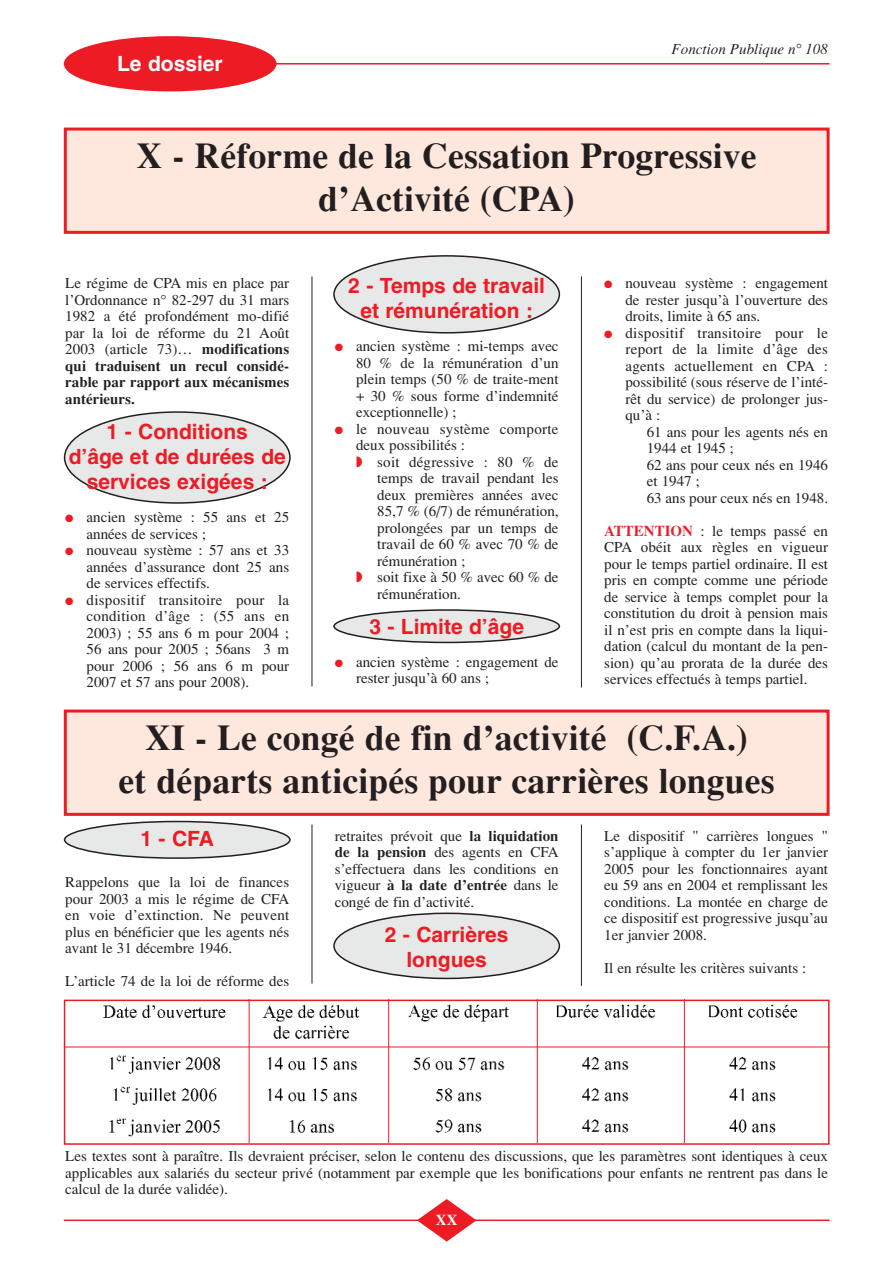
<style>
.page{position:relative;width:893px;height:1263px;background:#fff}
.page>*{position:absolute;margin:0;border:0;box-sizing:border-box;transform-origin:0 0}
.t1{font:700 36px/43.2px "Times";color:#231f20;text-align:center}
.t2{font:700 21px/25.2px "Helvetica";color:#ed1c24;text-align:center}
.t3{font:700 21px "Helvetica";color:#fff}
.t4{font:15px/16.5px "Times";color:#231f20;text-align:justify}
.t5{font:15px "Times";letter-spacing:.02em;color:#231f20}
.t6{font:italic 15px "Times";color:#231f20}
.t7{font:700 15px "Times";color:#fff}
.s1{font-weight:700}
.s2{color:#ed1c24}
.s3{font-weight:700;color:#ed1c24}
</style>
<div class="page">
<svg style="left:64px;top:821px;width:227px;height:38px"></svg>
<svg style="left:333px;top:913px;width:227px;height:66px"></svg>
<svg style="left:64px;top:411px;width:227px;height:93px"></svg>
<svg style="left:333px;top:609px;width:227px;height:34px"></svg>
<svg style="left:333px;top:255px;width:227px;height:79px"></svg>
<hr style="left:64px;top:1220px;width:765px;height:1px;background:#ed1c24">
<svg style="left:417px;top:1199px;width:59px;height:43px"></svg>
<hr style="left:64px;top:63px;width:765px;height:2px;background:#ed1c24">
<hr style="left:312px;top:276px;width:1px;height:411px;background:#231f20">
<hr style="left:581px;top:276px;width:1px;height:412px;background:#231f20">
<hr style="left:312px;top:825px;width:1px;height:159px;background:#231f20">
<hr style="left:581px;top:825px;width:1px;height:161px;background:#231f20">
<div style="left:64px;top:36px;width:212px;height:55px;background:#ed1c24;border-radius:50%"></div>
<div style="left:65px;top:129px;width:763px;height:103px;background:#fee7dd"></div>
<div style="left:64px;top:128px;width:765px;height:106px;border:3px solid #ed1c24"></div>
<div style="left:65px;top:711px;width:763px;height:103px;background:#fee7dd"></div>
<div style="left:64px;top:710px;width:765px;height:106px;border:3px solid #ed1c24"></div>
<img style="left:98px;top:1003px;width:712px;height:138px">
<div style="left:64px;top:1000px;width:765px;height:145px;border:2px solid #ed1c24"></div>
<hr style="left:249px;top:999px;width:1px;height:144px;background:#ed1c24">
<hr style="left:388px;top:999px;width:1px;height:144px;background:#ed1c24">
<hr style="left:537px;top:999px;width:1px;height:144px;background:#ed1c24">
<hr style="left:684px;top:999px;width:1px;height:144px;background:#ed1c24">
<hr style="left:64px;top:1047px;width:765px;height:1px;background:#ed1c24">
<h2 class="t3" style="left:117px;top:56px;width:107px">Le dossier</h2>
<p class="t6" style="left:671px;top:44px;width:158px">Fonction Publique n° 108</p>
<h1 class="t1" style="left:137px;top:137px;width:621px">X - Réforme de la Cessation Progressive d’Activité (CPA)</h1>
<p class="t4" style="left:65px;top:276px;width:225px">Le régime de CPA mis en place par l’Ordonnance n° 82-297 du 31 mars 1982 a été profondément mo-difié par la loi de réforme du 21 Août 2003 (article 73)… <span class="s1">modifications qui traduisent un recul considé&shy;rable par rapport aux mécanismes antérieurs.</span></p>
<h2 class="t2" style="left:69px;top:421px;width:219px">1 - Conditions<br>d’âge et de durées de services exigées :</h2>
<p class="t4" style="left:87px;top:510px;width:204px;text-indent:-21px"><span class="s2">●</span> ancien système : 55 ans et 25 années de services ;</p>
<p class="t4" style="left:87px;top:543px;width:204px;text-indent:-21px"><span class="s2">●</span> nouveau système : 57 ans et 33 années d’assurance dont 25 ans de services effectifs.</p>
<p class="t4" style="left:87px;top:593px;width:204px;text-indent:-21px"><span class="s2">●</span> dispositif transitoire pour la condition d’âge : (55 ans en 2003) ; 55 ans 6 m pour 2004 ; 56 ans pour 2005 ; 56ans 3 m pour 2006 ; 56 ans 6 m pour 2007 et 57 ans pour 2008).</p>
<h2 class="t2" style="left:348px;top:275px;width:198px">2 - Temps de travail et rémunération :</h2>
<p class="t4" style="left:356px;top:340px;width:204px;text-indent:-21px"><span class="s2">●</span> ancien système : mi-temps avec 80 % de la rémunération d’un plein temps (50 % de traite-ment + 30 % sous forme d’indemnité exceptionnelle) ;</p>
<p class="t5" style="left:335px;top:423px;width:225px"><span class="s2">●</span> le nouveau système comporte</p>
<p class="t4" style="left:356px;top:439px;width:111px">deux possibilités :</p>
<p class="t4" style="left:356px;top:455px;width:204px"><span class="s2">◗</span> soit dégressive : 80 % de</p>
<p class="t4" style="left:377px;top:472px;width:183px">temps de travail pendant les</p>
<p class="t4" style="left:377px;top:488px;width:183px">deux premières années avec</p>
<p class="t4" style="left:377px;top:505px;width:183px">85,7 % (6/7) de rémunération,</p>
<p class="t4" style="left:377px;top:521px;width:183px">prolongées par un temps de</p>
<p class="t4" style="left:377px;top:538px;width:183px">travail de 60 % avec 70 % de</p>
<p class="t4" style="left:377px;top:554px;width:90px">rémunération ;</p>
<p class="t4" style="left:356px;top:571px;width:204px"><span class="s2">◗</span> soit fixe à 50 % avec 60 % de</p>
<p class="t4" style="left:377px;top:587px;width:85px">rémunération.</p>
<h2 class="t2" style="left:369px;top:616px;width:156px">3 - Limite d’âge</h2>
<p class="t4" style="left:356px;top:655px;width:204px;text-indent:-21px"><span class="s2">●</span> ancien système : engagement de rester jusqu’à 60 ans ;</p>
<p class="t4" style="left:625px;top:276px;width:204px;text-indent:-21px"><span class="s2">●</span> nouveau système : engagement de rester jusqu’à l’ouverture des droits, limite à 65 ans.</p>
<p class="t4" style="left:625px;top:326px;width:204px;text-indent:-21px"><span class="s2">●</span> dispositif transitoire pour le report de la limite d’âge des agents actuellement en CPA : possibilité (sous réserve de l’inté&shy;rêt du service) de prolonger jus&shy;qu’à :</p>
<p class="t4" style="left:646px;top:425px;width:183px;text-align:left">61 ans pour les agents nés en<br>1944 et 1945 ;<br>62 ans pour ceux nés en 1946 et 1947 ;<br>63 ans pour ceux nés en 1948.</p>
<p class="t4" style="left:604px;top:524px;width:225px"><span class="s3">ATTENTION</span> : le temps passé en CPA obéit aux règles en vigueur pour le temps partiel ordinaire. Il est pris en compte comme une période de service à temps complet pour la constitution du droit à pension mais il n’est pris en compte dans la liqui&shy;dation (calcul du montant de la pen&shy;sion) qu’au prorata de la durée des services effectués à temps partiel.</p>
<h1 class="t1" style="left:118px;top:719px;width:658px">XI - Le congé de fin d’activité (C.F.A.)<br>et départs anticipés pour carrières longues</h1>
<h2 class="t2" style="left:140px;top:828px;width:75px">1 - CFA</h2>
<p class="t4" style="left:65px;top:875px;width:225px">Rappelons que la loi de finances pour 2003 a mis le régime de CFA en voie d’extinction. Ne peuvent plus en bénéficier que les agents nés avant le 31 décembre 1946.</p>
<p class="t4" style="left:65px;top:974px;width:225px">L’article 74 de la loi de réforme des</p>
<p class="t4" style="left:335px;top:829px;width:225px">retraites prévoit que <span class="s1">la liquidation de la pension</span> des agents en CFA s’effectuera dans les conditions en vigueur <span class="s1">à la date d’entrée</span> dans le congé de fin d’activité.</p>
<h2 class="t2" style="left:385px;top:924px;width:125px">2 - Carrières longues</h2>
<p class="t4" style="left:604px;top:829px;width:225px">Le dispositif " carrières longues " s’applique à compter du 1er janvier 2005 pour les fonctionnaires ayant eu 59 ans en 2004 et remplissant les conditions. La montée en charge de ce dispositif est progressive jusqu’au 1er janvier 2008.</p>
<p class="t4" style="left:604px;top:961px;width:204px">Il en résulte les critères suivants :</p>
<p class="t4" style="left:65px;top:1149px;width:764px">Les textes sont à paraître. Ils devraient préciser, selon le contenu des discussions, que les paramètres sont identiques à ceux applicables aux salariés du secteur privé (notamment par exemple que les bonifications pour enfants ne rentrent pas dans le calcul de la durée validée).</p>
<p class="t7" style="left:436px;top:1214px;width:23px">XX</p>
</div>
